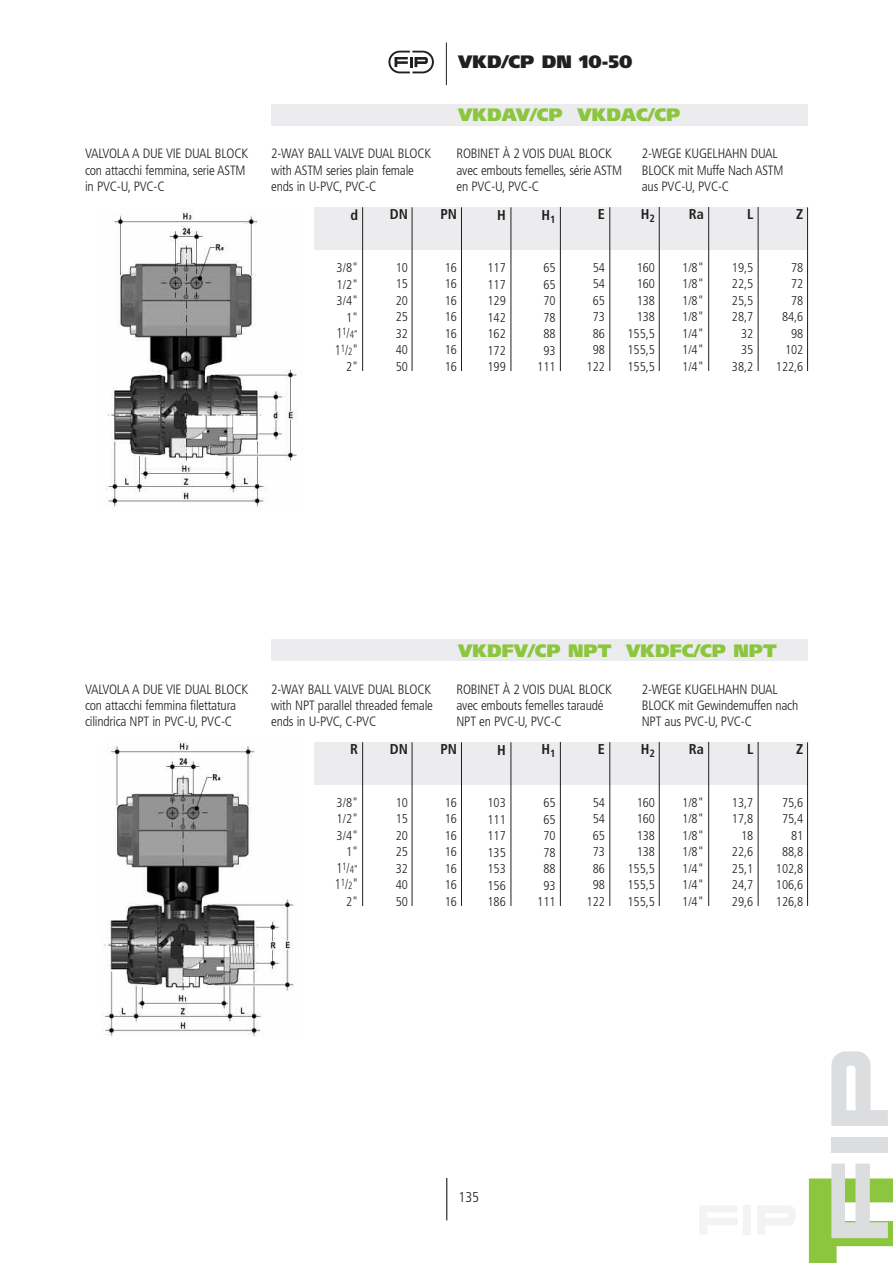
<style>
.page{position:relative;width:893px;height:1263px;background:#fff}
.page>*{position:absolute;margin:0;border:0;box-sizing:border-box;transform-origin:0 0}
.t1{font:900 18px "Frutiger LT Std";color:#8bc63e}
.t2{font:900 18px "Frutiger LT Std";color:#231f20}
.t3{font:700 condensed 14.25px "Frutiger LT Std";color:#231f20}
.t4{font:300 condensed 14.25px "Frutiger LT Std";color:#231f20;scale:.85 1}
.t5{font:300 condensed 14.25px "Frutiger LT Std";color:#231f20}
.t6{font:300 condensed 13.5px/16.2px "Frutiger LT Std";letter-spacing:-.015em;color:#231f20}
.t7{font:300 condensed 12.75px/16.5px "Frutiger LT Std";color:#231f20;text-align:right}
.t8{font:300 condensed 10.5px "Frutiger LT Std";color:#231f20;scale:.85 1}
.s1{font-size:14.25px}
.s2{font-size:10.5px}
</style>
<div class="page">
<svg style="left:700px;top:1206px;width:37px;height:28px"></svg>
<div style="left:743px;top:1205px;width:8px;height:29px;background:#f2f3f4"></div>
<svg style="left:757px;top:1206px;width:38px;height:28px"></svg>
<div style="left:831px;top:1137px;width:57px;height:15px;background:#dcdddf"></div>
<svg style="left:809px;top:1163px;width:84px;height:100px"></svg>
<svg style="left:831px;top:1051px;width:57px;height:75px"></svg>
<hr style="left:446px;top:1178px;width:1px;height:42px;background:#000">
<hr style="left:446px;top:43px;width:1px;height:42px;background:#231f20">
<svg style="left:388px;top:51px;width:46px;height:22px"></svg>
<div style="left:271px;top:105px;width:537px;height:21px;background:#ececee"></div>
<div style="left:314px;top:207px;width:493px;height:43px;background:#ececee"></div>
<hr style="left:362px;top:207px;width:1px;height:164px;background:#231f20">
<hr style="left:560px;top:207px;width:1px;height:164px;background:#231f20">
<hr style="left:609px;top:207px;width:1px;height:164px;background:#231f20">
<hr style="left:659px;top:207px;width:1px;height:164px;background:#231f20">
<hr style="left:807px;top:207px;width:1px;height:164px;background:#231f20">
<hr style="left:511px;top:207px;width:1px;height:164px;background:#231f20">
<hr style="left:412px;top:207px;width:1px;height:164px;background:#231f20">
<hr style="left:461px;top:207px;width:1px;height:164px;background:#231f20">
<hr style="left:708px;top:207px;width:1px;height:164px;background:#231f20">
<hr style="left:758px;top:207px;width:1px;height:164px;background:#231f20">
<img style="left:106px;top:209px;width:191px;height:299px">
<div style="left:314px;top:742px;width:493px;height:43px;background:#ececee"></div>
<hr style="left:362px;top:742px;width:1px;height:164px;background:#231f20">
<hr style="left:560px;top:742px;width:1px;height:164px;background:#231f20">
<hr style="left:609px;top:742px;width:1px;height:164px;background:#231f20">
<hr style="left:659px;top:742px;width:1px;height:164px;background:#231f20">
<hr style="left:807px;top:742px;width:1px;height:164px;background:#231f20">
<hr style="left:511px;top:742px;width:1px;height:164px;background:#231f20">
<hr style="left:412px;top:742px;width:1px;height:164px;background:#231f20">
<hr style="left:461px;top:742px;width:1px;height:164px;background:#231f20">
<hr style="left:708px;top:742px;width:1px;height:164px;background:#231f20">
<hr style="left:758px;top:742px;width:1px;height:164px;background:#231f20">
<div style="left:271px;top:640px;width:537px;height:21px;background:#ececee"></div>
<img style="left:104px;top:742px;width:190px;height:295px">
<h1 class="t2" style="left:458px;top:55px;width:176px">VKD/CP DN 10-50</h1>
<h1 class="t1" style="left:458px;top:108px;width:224px">VKDAV/CP VKDAC/CP</h1>
<p class="t6" style="left:85px;top:147px;width:165px">VALVOLA A DUE VIE DUAL BLOCK con attacchi femmina, serie ASTM in PVC-U, PVC-C</p>
<p class="t6" style="left:271px;top:147px;width:162px">2-WAY BALL VALVE DUAL BLOCK with ASTM series plain female ends in U-PVC, PVC-C</p>
<p class="t6" style="left:456px;top:147px;width:167px">ROBINET À 2 VOIS DUAL BLOCK avec embouts femelles, série ASTM en PVC-U, PVC-C</p>
<p class="t6" style="left:642px;top:147px;width:143px">2-WEGE KUGELHAHN DUAL<br>BLOCK mit Muffe Nach ASTM aus PVC-U, PVC-C</p>
<p class="t3" style="left:351px;top:209px;width:9px">d</p>
<p class="t3" style="left:598px;top:209px;width:9px">E</p>
<p class="t3" style="left:641px;top:209px;width:16px">H<sub>2</sub></p>
<p class="t3" style="left:689px;top:209px;width:17px">Ra</p>
<p class="t3" style="left:747px;top:209px;width:8px">L</p>
<p class="t3" style="left:390px;top:209px;width:20px">DN</p>
<p class="t3" style="left:440px;top:209px;width:18px">PN</p>
<p class="t3" style="left:541px;top:209px;width:16px">H<sub>1</sub></p>
<p class="t3" style="left:497px;top:209px;width:10px">H</p>
<p class="t3" style="left:796px;top:209px;width:9px">Z</p>
<p class="t7" style="left:337px;top:260px;width:23px">3/8"<br>1/2"<br>3/4"<br>1"</p>
<p class="t8" style="left:336px;top:330px;width:27px"><span class="s1">1</span>1<span class="s1">/</span>4”</p>
<p class="t4" style="left:335px;top:344px;width:29px">1<sup>1</sup>/<span class="s2">2</span>"</p>
<p class="t7" style="left:346px;top:359px;width:14px">2"</p>
<p class="t7" style="left:396px;top:260px;width:14px;text-align:justify">10<br>15<br>20<br>25<br>32<br>40<br>50</p>
<p class="t7" style="left:445px;top:260px;width:14px;text-align:justify">16<br>16<br>16<br>16<br>16<br>16<br>16</p>
<p class="t7" style="left:487px;top:261px;width:20px;text-align:justify">117<br>117<br>129<br>142<br>162<br>172<br>199</p>
<p class="t7" style="left:537px;top:260px;width:20px;text-align:center">65<br>65<br>70<br>78<br>88<br>93<br>111</p>
<p class="t7" style="left:587px;top:260px;width:20px;text-align:center">54<br>54<br>65<br>73<br>86<br>98<br>122</p>
<p class="t7" style="left:627px;top:260px;width:29px">160<br>160<br>138<br>138<br>155,5<br>155,5<br>155,5</p>
<p class="t7" style="left:682px;top:260px;width:23px;text-align:justify">1/8" 1/8" 1/8" 1/8" 1/4" 1/4" 1/4"</p>
<p class="t7" style="left:732px;top:260px;width:23px">19,5<br>22,5<br>25,5<br>28,7<br>32<br>35<br>38,2</p>
<p class="t7" style="left:776px;top:260px;width:29px">78<br>72<br>78<br>84,6<br>98<br>102<br>122,6</p>
<h1 class="t1" style="left:458px;top:643px;width:320px">VKDFV/CP NPT VKDFC/CP NPT</h1>
<p class="t6" style="left:85px;top:682px;width:165px">VALVOLA A DUE VIE DUAL BLOCK con attacchi femmina filettatura cilindrica NPT in PVC-U, PVC-C</p>
<p class="t6" style="left:271px;top:682px;width:163px">2-WAY BALL VALVE DUAL BLOCK with NPT parallel threaded female ends in U-PVC, C-PVC</p>
<p class="t6" style="left:456px;top:682px;width:157px">ROBINET À 2 VOIS DUAL BLOCK avec embouts femelles taraudé<br>NPT en PVC-U, PVC-C</p>
<p class="t6" style="left:642px;top:682px;width:158px">2-WEGE KUGELHAHN DUAL<br>BLOCK mit Gewindemuffen nach<br>NPT aus PVC-U, PVC-C</p>
<p class="t3" style="left:350px;top:744px;width:9px">R</p>
<p class="t7" style="left:337px;top:795px;width:23px">3/8"<br>1/2"<br>3/4"<br>1"</p>
<p class="t8" style="left:336px;top:865px;width:27px"><span class="s1">1</span>1<span class="s1">/</span>4”</p>
<p class="t4" style="left:335px;top:879px;width:29px">1<sup>1</sup>/<span class="s2">2</span>"</p>
<p class="t7" style="left:346px;top:894px;width:14px">2"</p>
<p class="t3" style="left:390px;top:744px;width:20px">DN</p>
<p class="t7" style="left:396px;top:795px;width:14px;text-align:justify">10<br>15<br>20<br>25<br>32<br>40<br>50</p>
<p class="t3" style="left:440px;top:744px;width:18px">PN</p>
<p class="t7" style="left:445px;top:795px;width:14px;text-align:justify">16<br>16<br>16<br>16<br>16<br>16<br>16</p>
<p class="t3" style="left:497px;top:744px;width:10px">H</p>
<p class="t7" style="left:487px;top:795px;width:20px;text-align:justify">103<br>111<br>117<br>135<br>153<br>156<br>186</p>
<p class="t3" style="left:541px;top:744px;width:16px">H<sub>1</sub></p>
<p class="t7" style="left:537px;top:795px;width:20px;text-align:center">65<br>65<br>70<br>78<br>88<br>93<br>111</p>
<p class="t3" style="left:598px;top:744px;width:9px">E</p>
<p class="t7" style="left:587px;top:795px;width:20px;text-align:center">54<br>54<br>65<br>73<br>86<br>98<br>122</p>
<p class="t3" style="left:641px;top:744px;width:16px">H<sub>2</sub></p>
<p class="t7" style="left:627px;top:795px;width:29px">160<br>160<br>138<br>138<br>155,5<br>155,5<br>155,5</p>
<p class="t3" style="left:689px;top:744px;width:17px">Ra</p>
<p class="t7" style="left:682px;top:795px;width:23px;text-align:justify">1/8" 1/8" 1/8" 1/8" 1/4" 1/4" 1/4"</p>
<p class="t3" style="left:747px;top:744px;width:8px">L</p>
<p class="t7" style="left:732px;top:795px;width:23px">13,7<br>17,8<br>18<br>22,6<br>25,1<br>24,7<br>29,6</p>
<p class="t3" style="left:796px;top:744px;width:9px">Z</p>
<p class="t7" style="left:776px;top:795px;width:29px">75,6<br>75,4<br>81<br>88,8<br>102,8<br>106,6<br>126,8</p>
<p class="t5" style="left:459px;top:1191px;width:22px">135</p>
</div>
